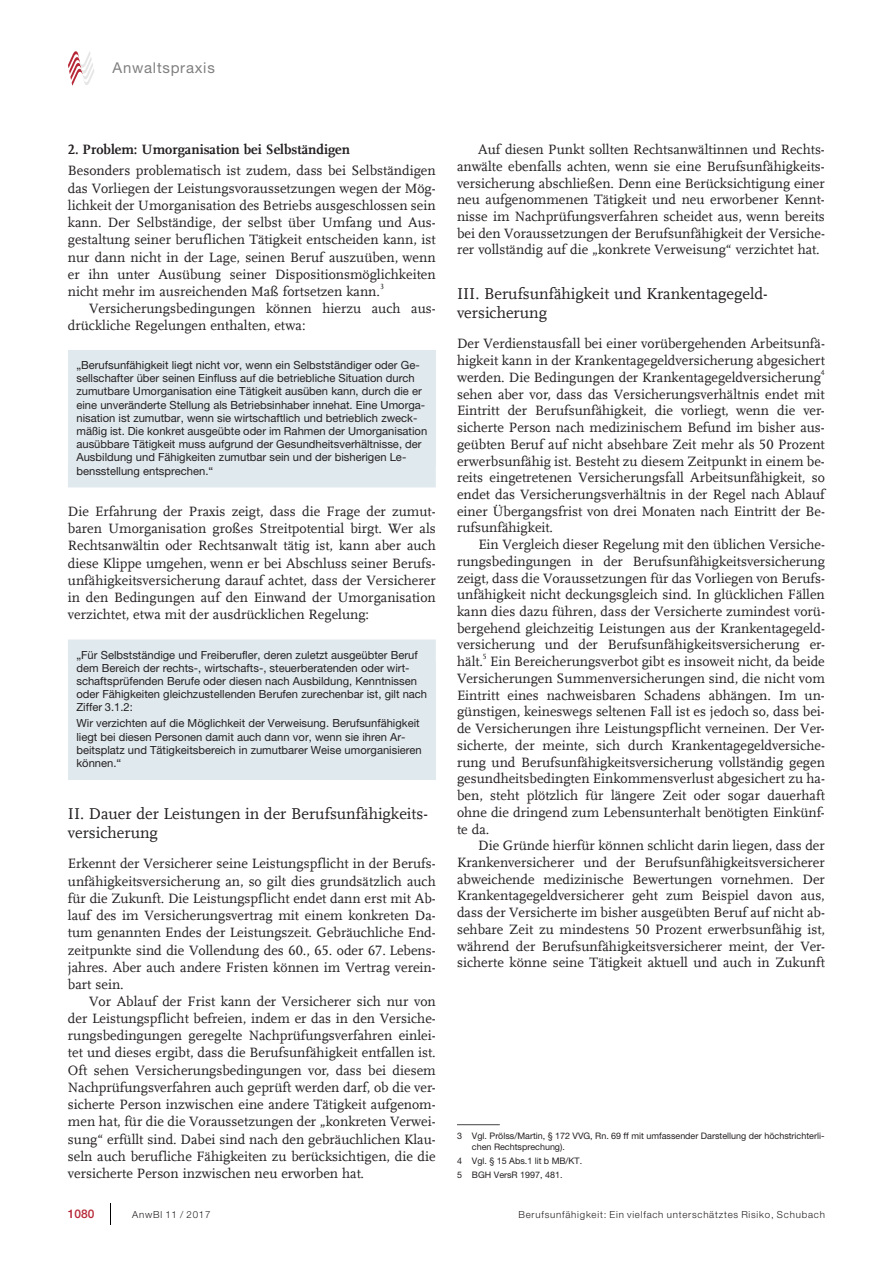
<style>
.page{position:relative;width:893px;height:1263px;background:#fff}
.page>*{position:absolute;margin:0;border:0;box-sizing:border-box;transform-origin:0 0}
.t1{font:16.5px/19.5px "Scala Offc Pro";color:#231f20}
.t2{font:15px "Helvetica Neue LT Std";letter-spacing:.05em;color:#808080}
.t3{font:14.25px/16.8px "Scala Offc Pro";color:#231f20;text-align:justify}
.t4{font:700 14.25px "Scala Offc Pro";color:#231f20}
.t5{font:500 12px "Helvetica Neue LT Std";color:#b72837}
.t6{font:11.25px/13.2px "Helvetica Neue LT Std";color:#231f20}
.t7{font:300 9.75px "Helvetica Neue LT Std";letter-spacing:.08em;color:#231f20}
.t8{font:9px/11.2px "Helvetica Neue LT Std";color:#231f20}
.t9{font:7.8px "Scala Offc Pro";color:#231f20}
</style>
<div class="page">
<div style="left:68px;top:350px;width:368px;height:23px;background:#e0e9ee"></div>
<div style="left:68px;top:373px;width:368px;height:13px;background:#e0e9ee"></div>
<div style="left:68px;top:386px;width:368px;height:13px;background:#e0e9ee"></div>
<div style="left:68px;top:399px;width:368px;height:13px;background:#e0e9ee"></div>
<div style="left:68px;top:412px;width:368px;height:14px;background:#e0e9ee"></div>
<div style="left:68px;top:426px;width:368px;height:13px;background:#e0e9ee"></div>
<div style="left:68px;top:439px;width:368px;height:13px;background:#e0e9ee"></div>
<div style="left:68px;top:452px;width:368px;height:13px;background:#e0e9ee"></div>
<svg style="left:68px;top:465px;width:368px;height:197px"></svg>
<div style="left:68px;top:662px;width:368px;height:13px;background:#e0e9ee"></div>
<div style="left:68px;top:675px;width:368px;height:14px;background:#e0e9ee"></div>
<div style="left:68px;top:689px;width:368px;height:13px;background:#e0e9ee"></div>
<div style="left:68px;top:702px;width:368px;height:22px;background:#e0e9ee"></div>
<div style="left:68px;top:708px;width:368px;height:23px;background:#e0e9ee"></div>
<div style="left:68px;top:731px;width:368px;height:13px;background:#e0e9ee"></div>
<div style="left:68px;top:744px;width:368px;height:13px;background:#e0e9ee"></div>
<div style="left:68px;top:757px;width:368px;height:23px;background:#e0e9ee"></div>
<svg style="left:68px;top:51px;width:26px;height:35px"></svg>
<svg style="left:457px;top:1124px;width:43px;height:1px"></svg>
<p class="t2" style="left:113px;top:59px;width:104px">Anwaltspraxis</p>
<p class="t4" style="left:68px;top:141px;width:284px">2. Problem: Umorganisation bei Selbständigen</p>
<p class="t3" style="left:68px;top:162px;width:369px;line-height:17.2px">Besonders problematisch ist zudem, dass bei Selbständigen das Vorliegen der Leistungsvoraussetzungen wegen der Mög&shy;lichkeit der Umorganisation des Betriebs ausgeschlossen sein kann. Der Selbständige, der selbst über Umfang und Aus&shy;gestaltung seiner beruflichen Tätigkeit entscheiden kann, ist nur dann nicht in der Lage, seinen Beruf auszuüben, wenn er ihn unter Ausübung seiner Dispositionsmöglichkeiten nicht mehr im ausreichenden Maß fortsetzen kann.</p>
<p class="t9" style="left:380px;top:282px;width:5px">3</p>
<p class="t3" style="left:68px;top:299px;width:369px;line-height:17.2px;text-indent:21px">Versicherungsbedingungen können hierzu auch aus&shy;drückliche Regelungen enthalten, etwa:</p>
<p class="t6" style="left:76px;top:358px;width:352px">„Berufsunfähigkeit liegt nicht vor, wenn ein Selbstständiger oder Ge&shy;sellschafter über seinen Einfluss auf die betriebliche Situation durch zumutbare Umorganisation eine Tätigkeit ausüben kann, durch die er eine unveränderte Stellung als Betriebsinhaber innehat. Eine Umorga&shy;nisation ist zumutbar, wenn sie wirtschaftlich und betrieblich zweck&shy;mäßig ist. Die konkret ausgeübte oder im Rahmen der Umorganisation ausübbare Tätigkeit muss aufgrund der Gesundheitsverhältnisse, der Ausbildung und Fähigkeiten zumutbar sein und der bisherigen Le&shy;bensstellung entsprechen.“</p>
<p class="t3" style="left:68px;top:503px;width:369px;line-height:17.2px">Die Erfahrung der Praxis zeigt, dass die Frage der zumut&shy;baren Umorganisation großes Streitpotential birgt. Wer als Rechtsanwältin oder Rechtsanwalt tätig ist, kann aber auch diese Klippe umgehen, wenn er bei Abschluss seiner Berufs&shy;unfähigkeitsversicherung darauf achtet, dass der Versicherer in den Bedingungen auf den Einwand der Umorganisation verzichtet, etwa mit der ausdrücklichen Regelung:</p>
<p class="t6" style="left:76px;top:648px;width:352px">„Für Selbstständige und Freiberufler, deren zuletzt ausgeübter Beruf dem Bereich der rechts-, wirtschafts-, steuerberatenden oder wirt&shy;schaftsprüfenden Berufe oder diesen nach Ausbildung, Kenntnissen oder Fähigkeiten gleichzustellenden Berufen zurechenbar ist, gilt nach Ziffer 3.1.2:</p>
<p class="t6" style="left:76px;top:717px;width:347px">Wir verzichten auf die Möglichkeit der Verweisung. Berufsunfähigkeit liegt bei diesen Personen damit auch dann vor, wenn sie ihren Ar&shy;beitsplatz und Tätigkeitsbereich in zumutbarer Weise umorganisieren können.“</p>
<p class="t1" style="left:68px;top:804px;width:361px">II. Dauer der Leistungen in der Berufsunfähigkeits&shy;versicherung</p>
<p class="t3" style="left:68px;top:855px;width:369px;line-height:17.2px">Erkennt der Versicherer seine Leistungspflicht in der Berufs&shy;unfähigkeitsversicherung an, so gilt dies grundsätzlich auch für die Zukunft. Die Leistungspflicht endet dann erst mit Ab&shy;lauf des im Versicherungsvertrag mit einem konkreten Da&shy;tum genannten Endes der Leistungszeit. Gebräuchliche End&shy;zeitpunkte sind die Vollendung des 60., 65. oder 67. Lebens&shy;jahres. Aber auch andere Fristen können im Vertrag verein&shy;bart sein.</p>
<p class="t3" style="left:68px;top:992px;width:369px;line-height:17.2px;text-indent:21px">Vor Ablauf der Frist kann der Versicherer sich nur von der Leistungspflicht befreien, indem er das in den Versiche&shy;rungsbedingungen geregelte Nachprüfungsverfahren einlei&shy;tet und dieses ergibt, dass die Berufsunfähigkeit entfallen ist.<br>Oft sehen Versicherungsbedingungen vor, dass bei diesem Nachprüfungsverfahren auch geprüft werden darf, ob die ver&shy;sicherte Person inzwischen eine andere Tätigkeit aufgenom&shy;men hat, für die die Voraussetzungen der „konkreten Verwei&shy;sung“ erfüllt sind. Dabei sind nach den gebräuchlichen Klau&shy;seln auch berufliche Fähigkeiten zu berücksichtigen, die die versicherte Person inzwischen neu erworben hat.</p>
<p class="t3" style="left:457px;top:141px;width:369px;text-indent:21px">Auf diesen Punkt sollten Rechtsanwältinnen und Rechts&shy;anwälte ebenfalls achten, wenn sie eine Berufsunfähigkeits&shy;versicherung abschließen. Denn eine Berücksichtigung einer neu aufgenommenen Tätigkeit und neu erworbener Kennt&shy;nisse im Nachprüfungsverfahren scheidet aus, wenn bereits bei den Voraussetzungen der Berufsunfähigkeit der Versiche&shy;rer vollständig auf die „konkrete Verweisung“ verzichtet hat.</p>
<p class="t1" style="left:457px;top:284px;width:312px">III. Berufsunfähigkeit und Krankentagegeld&shy;versicherung</p>
<p class="t3" style="left:457px;top:335px;width:369px">Der Verdienstausfall bei einer vorübergehenden Arbeitsunfä&shy;higkeit kann in der Krankentagegeldversicherung abgesichert werden. Die Bedingungen der Krankentagegeldversicherung</p>
<p class="t9" style="left:821px;top:368px;width:5px">4</p>
<p class="t3" style="left:457px;top:386px;width:369px">sehen aber vor, dass das Versicherungsverhältnis endet mit Eintritt der Berufsunfähigkeit, die vorliegt, wenn die ver&shy;sicherte Person nach medizinischem Befund im bisher aus&shy;geübten Beruf auf nicht absehbare Zeit mehr als 50 Prozent erwerbsunfähig ist. Besteht zu diesem Zeitpunkt in einem be&shy;reits eingetretenen Versicherungsfall Arbeitsunfähigkeit, so endet das Versicherungsverhältnis in der Regel nach Ablauf einer Übergangsfrist von drei Monaten nach Eintritt der Be&shy;rufsunfähigkeit.</p>
<p class="t3" style="left:457px;top:536px;width:369px;text-indent:21px">Ein Vergleich dieser Regelung mit den üblichen Versiche&shy;rungsbedingungen in der Berufsunfähigkeitsversicherung zeigt, dass die Voraussetzungen für das Vorliegen von Berufs&shy;unfähigkeit nicht deckungsgleich sind. In glücklichen Fällen kann dies dazu führen, dass der Versicherte zumindest vorü&shy;bergehend gleichzeitig Leistungen aus der Krankentagegeld&shy;versicherung und der Berufsunfähigkeitsversicherung er&shy;hält.</p>
<p class="t9" style="left:483px;top:652px;width:5px">5</p>
<p class="t3" style="left:457px;top:653px;width:369px;text-indent:33px">Ein Bereicherungsverbot gibt es insoweit nicht, da beide Versicherungen Summenversicherungen sind, die nicht vom Eintritt eines nachweisbaren Schadens abhängen. Im un&shy;günstigen, keineswegs seltenen Fall ist es jedoch so, dass bei&shy;de Versicherungen ihre Leistungspflicht verneinen. Der Ver&shy;sicherte, der meinte, sich durch Krankentagegeldversiche&shy;rung und Berufsunfähigkeitsversicherung vollständig gegen gesundheitsbedingten Einkommensverlust abgesichert zu ha&shy;ben, steht plötzlich für längere Zeit oder sogar dauerhaft ohne die dringend zum Lebensunterhalt benötigten Einkünf&shy;te da.</p>
<p class="t3" style="left:457px;top:837px;width:369px;text-indent:21px">Die Gründe hierfür können schlicht darin liegen, dass der Krankenversicherer und der Berufsunfähigkeitsversicherer abweichende medizinische Bewertungen vornehmen. Der Krankentagegeldversicherer geht zum Beispiel davon aus, dass der Versicherte im bisher ausgeübten Beruf auf nicht ab&shy;sehbare Zeit zu mindestens 50 Prozent erwerbsunfähig ist, während der Berufsunfähigkeitsversicherer meint, der Ver&shy;sicherte könne seine Tätigkeit aktuell und auch in Zukunft</p>
<p class="t8" style="left:472px;top:1130px;width:354px;text-indent:-15px">3 Vgl. Prölss/Martin, § 172 VVG, Rn. 69 ff mit umfassender Darstellung der höchstrichterli&shy;chen Rechtsprechung).</p>
<p class="t8" style="left:457px;top:1153px;width:127px;line-height:14.1px">4 Vgl. § 15 Abs.1 lit b MB/KT.<br>5 BGH VersR 1997, 481.</p>
<p class="t5" style="left:68px;top:1206px;width:28px">1080</p>
<p class="t7" style="left:132px;top:1208px;width:80px">AnwBl 11 / 2017</p>
<p class="t7" style="left:518px;top:1208px;width:308px">Berufsunfähigkeit: Ein vielfach unterschätztes Risiko, Schubach</p>
</div>
